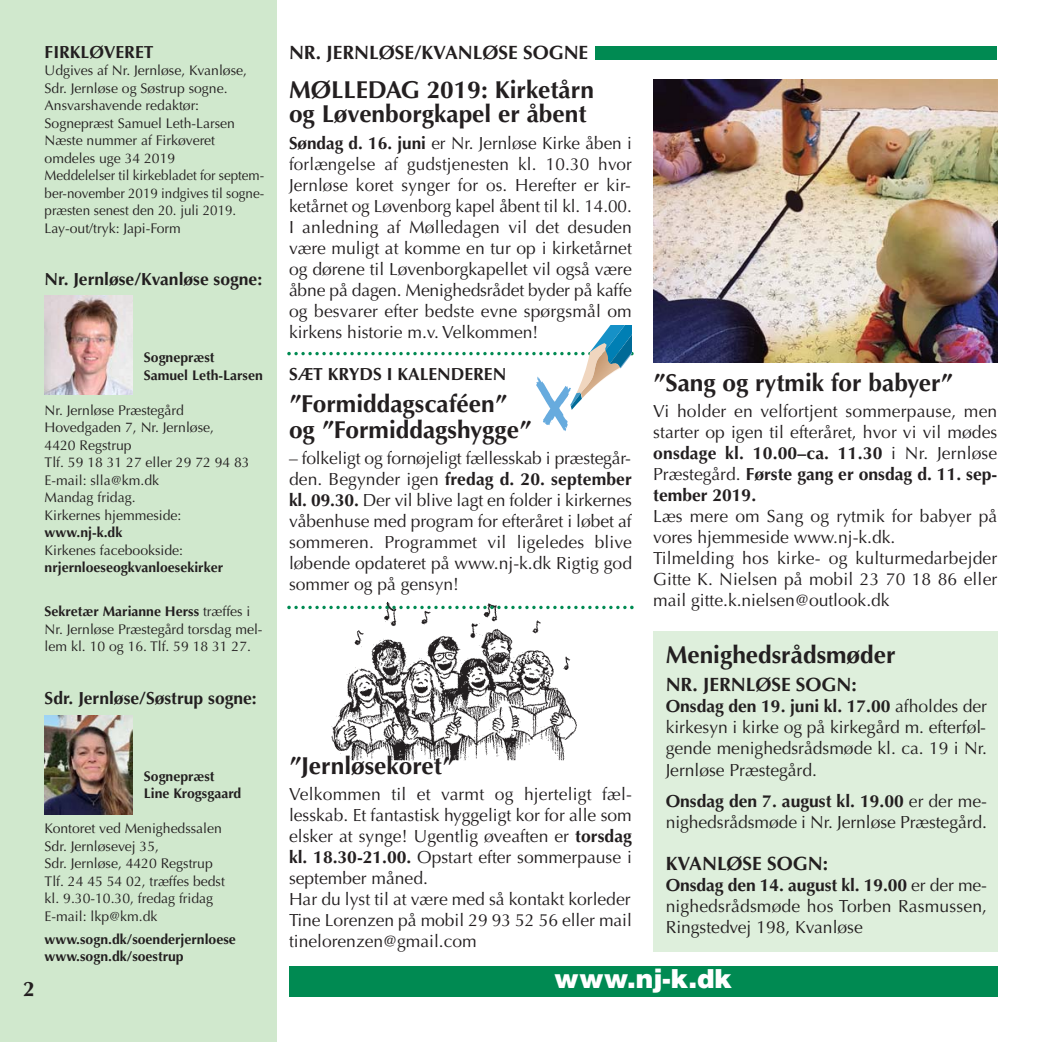
<style>
.page{position:relative;width:1042px;height:1042px;background:#fff}
.page>*{position:absolute;margin:0;border:0;box-sizing:border-box;transform-origin:0 0}
.t1{font:900 26.25px "Helvetica";color:#fff}
.t2{font:700 24.5px/24.5px "Optima";color:#231f20}
.t3{font:700 21px "Optima";color:#231f20}
.t4{font:700 19.25px "Optima";color:#231f20}
.t5{font:17.5px/21px "Optima";color:#231f20;text-align:justify}
.t6{font:700 17.5px "Optima";color:#231f20}
.t7{font:14px/17.5px "Optima";color:#231f20}
.t8{font:700 14px/17.5px "Optima";color:#231f20}
.t9{font:14px/17.5px "Optima Bold TT";color:#231f20}
.t10{font:14px "Optima";color:#231f20}
.s1{font-weight:700}
</style>
<div class="page">
<img style="left:330px;top:601px;width:247px;height:160px">
<div style="left:0;top:0;width:277px;height:1042px;background:#d0e8cd"></div>
<img style="left:45px;top:295px;width:88px;height:100px">
<div style="left:595px;top:46px;width:402px;height:14px;background:#008a52"></div>
<div style="left:289px;top:965px;width:708px;height:31px;background:#008a52"></div>
<img style="left:45px;top:715px;width:88px;height:99px">
<div style="left:653px;top:631px;width:344px;height:320px;background:#deefdc"></div>
<svg style="left:287px;top:325px;width:346px;height:106px"></svg>
<img style="left:653px;top:79px;width:344px;height:283px">
<svg style="left:287px;top:606px;width:346px;height:3px"></svg>
<p class="t6" style="left:45px;top:45px;width:110px">FIRKLØVERET</p>
<p class="t7" style="left:45px;top:63px;width:221px">Udgives af Nr. Jernløse, Kvanløse,<br>Sdr. Jernløse og Søstrup sogne.<br>Ansvarshavende redaktør:<br>Sognepræst Samuel Leth-Larsen<br>Næste nummer af Firkøveret omdeles uge 34 2019<br>Meddelelser til kirkebladet for septem&shy;ber-november 2019 indgives til sogne - præsten senest den 20. juli 2019.<br>Lay-out/tryk: Japi-Form</p>
<p class="t6" style="left:45px;top:272px;width:219px">Nr. Jernløse/Kvanløse sogne:</p>
<p class="t8" style="left:144px;top:350px;width:120px">Sognepræst<br>Samuel Leth-Larsen</p>
<p class="t7" style="left:45px;top:403px;width:207px">Nr. Jernløse Præstegård<br>Hovedgaden 7, Nr. Jernløse,<br>4420 Regstrup<br>Tlf. 59 18 31 27 eller 29 72 94 83<br>E-mail: slla@km.dk<br>Mandag fridag.<br>Kirkernes hjemmeside:</p>
<p class="t8" style="left:45px;top:525px;width:79px">www.nj-k.dk</p>
<p class="t10" style="left:45px;top:542px;width:140px">Kirkenes facebookside:</p>
<p class="t8" style="left:45px;top:560px;width:180px">nrjernloeseogkvanloesekirker</p>
<p class="t7" style="left:45px;top:604px;width:219px"><span class="s1">Sekretær Marianne Herss</span> træffes i<br>Nr. Jernløse Præstegård torsdag mel&shy;lem kl. 10 og 16. Tlf. 59 18 31 27.</p>
<p class="t6" style="left:45px;top:690px;width:214px">Sdr. Jernløse/Søstrup sogne:</p>
<p class="t3" style="left:23px;top:980px;width:13px">2</p>
<p class="t8" style="left:144px;top:768px;width:99px">Sognepræst<br>Line Krogsgaard</p>
<p class="t7" style="left:45px;top:821px;width:182px">Kontoret ved Menighedssalen<br>Sdr. Jernløsevej 35,<br>Sdr. Jernløse, 4420 Regstrup<br>Tlf. 24 45 54 02, træffes bedst kl. 9.30-10.30, fredag fridag<br>E-mail: lkp@km.dk</p>
<p class="t9" style="left:45px;top:931px;width:193px">www.sogn.dk/soenderjernloese www.sogn.dk/soestrup</p>
<p class="t4" style="left:289px;top:45px;width:301px">NR. JERNLØSE/KVANLØSE SOGNE</p>
<h2 class="t2" style="left:289px;top:80px;width:306px">MØLLEDAG 2019: Kirketårn og Løvenborgkapel er åbent</h2>
<p class="t5" style="left:289px;top:134px;width:344px"><span class="s1">Søndag d. 16. juni</span> er Nr. Jernløse Kirke åben i forlængelse af gudstjenesten kl. 10.30 hvor Jernløse koret synger for os. Herefter er kir&shy;ketårnet og Løvenborg kapel åbent til kl. 14.00.<br>I anledning af Mølledagen vil det desuden være muligt at komme en tur op i kirketårnet og dørene til Løvenborgkapellet vil også være åbne på dagen. Menighedsrådet byder på kaffe og besvarer efter bedste evne spørgsmål om kirkens historie m.v. Velkommen!</p>
<p class="t6" style="left:289px;top:367px;width:219px">SÆT KRYDS I KALENDEREN</p>
<h2 class="t2" style="left:289px;top:392px;width:244px;line-height:26.2px">”Formiddagscaféen” og ”Formiddagshygge”</h2>
<p class="t5" style="left:289px;top:449px;width:344px">– folkeligt og fornøjeligt fællesskab i præstegår&shy;den. Begynder igen <span class="s1">fredag d. 20. september kl. 09.30.</span> Der vil blive lagt en folder i kirkernes våbenhuse med program for efteråret i løbet af sommeren. Programmet vil ligeledes blive løbende opdateret på www.nj-k.dk Rigtig god sommer og på gensyn!</p>
<h2 class="t2" style="left:289px;top:755px;width:167px">”Jernløsekoret”</h2>
<p class="t5" style="left:289px;top:785px;width:344px;text-align:left">Velkommen til et varmt og hjerteligt fæl&shy;lesskab. Et fantastisk hyggeligt kor for alle som elsker at synge! Ugentlig øveaften er <span class="s1">torsdag kl. 18.30-21.00.</span> Opstart efter sommerpause i september måned.<br>Har du lyst til at være med så kontakt korleder Tine Lorenzen på mobil 29 93 52 56 eller mail tinelorenzen@gmail.com</p>
<h2 class="t2" style="left:653px;top:372px;width:301px">”Sang og rytmik for babyer”</h2>
<p class="t5" style="left:653px;top:402px;width:346px">Vi holder en velfortjent sommerpause, men starter op igen til efteråret, hvor vi vil mødes <span class="s1">onsdage kl. 10.00–ca. 11.30</span> i Nr. Jernløse Præstegård. <span class="s1">Første gang er onsdag d. 11. sep&shy;tember 2019.</span></p>
<p class="t5" style="left:653px;top:507px;width:346px;text-align:left">Læs mere om Sang og rytmik for babyer på vores hjemmeside www.nj-k.dk.<br>Tilmelding hos kirke- og kulturmedarbejder Gitte K. Nielsen på mobil 23 70 18 86 eller mail gitte.k.nielsen@outlook.dk</p>
<h2 class="t2" style="left:665px;top:645px;width:231px">Menighedsrådsmøder</h2>
<p class="t4" style="left:665px;top:677px;width:193px">NR. JERNLØSE SOGN:</p>
<p class="t5" style="left:665px;top:698px;width:323px"><span class="s1">Onsdag den 19. juni kl. 17.00</span> afholdes der kirkesyn i kirke og på kirkegård m. efterføl&shy;gende menighedsrådsmøde kl. ca. 19 i Nr.<br>Jernløse Præstegård.</p>
<p class="t5" style="left:665px;top:792px;width:323px"><span class="s1">Onsdag den 7. august kl. 19.00</span> er der me - nighedsrådsmøde i Nr. Jernløse Præstegård.</p>
<p class="t4" style="left:665px;top:855px;width:164px">KVANLØSE SOGN:</p>
<p class="t5" style="left:665px;top:876px;width:323px"><span class="s1">Onsdag den 14. august kl. 19.00</span> er der me - nighedsrådsmøde hos Torben Rasmussen, Ringstedvej 198, Kvanløse</p>
<h1 class="t1" style="left:554px;top:969px;width:179px">www.nj-k.dk</h1>
</div>
